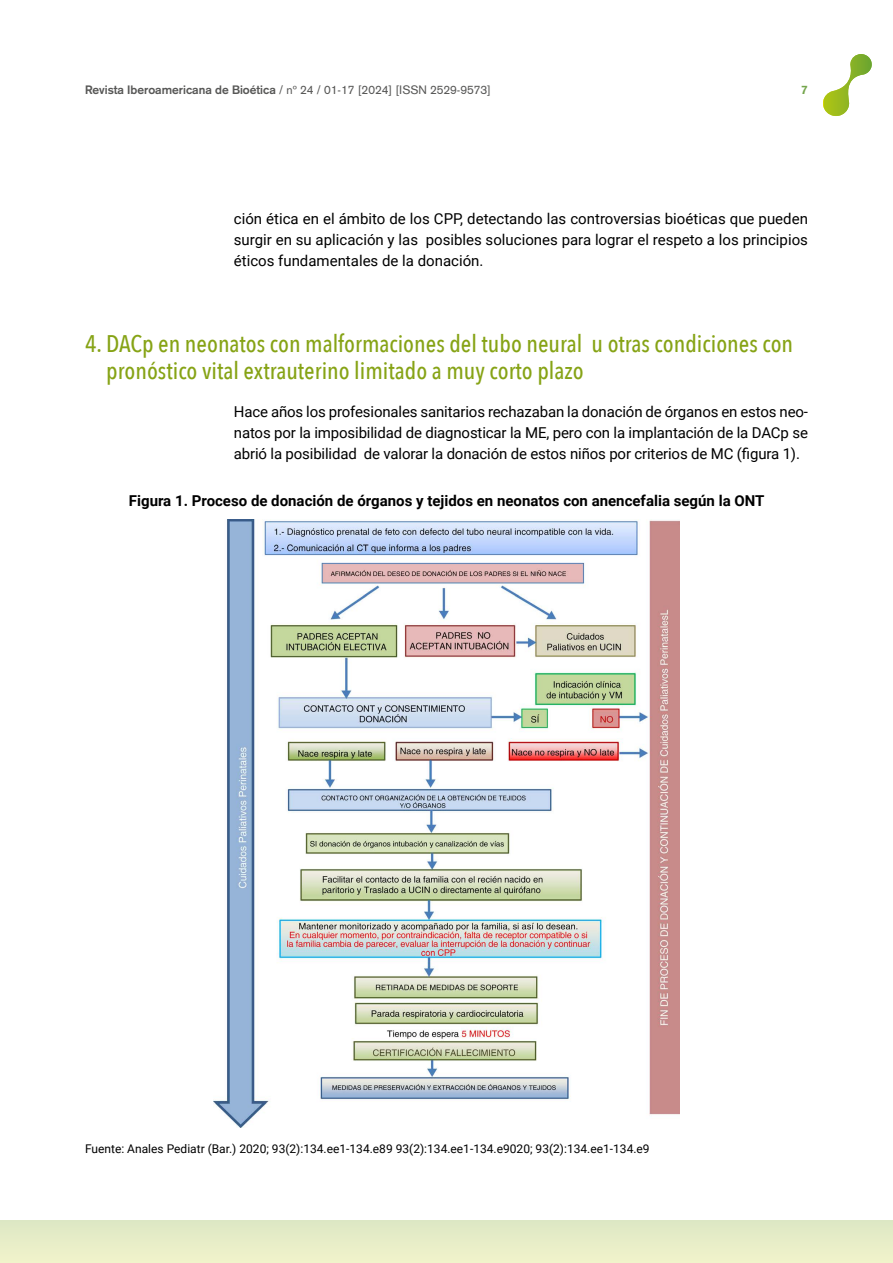
<style>
.page{position:relative;width:893px;height:1263px;background:#fff}
.page>*{position:absolute;margin:0;border:0;box-sizing:border-box;transform-origin:0 0}
.t1{font:500 24px/27px "Avenir Next Condensed";color:#86a315}
.t2{font:15px/21px "Roboto";letter-spacing:-.01em;color:#000;text-align:justify}
.t3{font:700 15px "Roboto";color:#000}
.t4{font:12px "Roboto";color:#000}
.t5{font:12px "Akzidenz Grotesk";color:#575756}
.t6{font:700 12px "Akzidenz Grotesk";color:#74a54c}
.s1{font-weight:700}
</style>
<div class="page">
<div style="left:0;top:1220px;width:893px;height:43px;background:#e7edc8"></div>
<svg style="left:823px;top:54px;width:49px;height:62px"></svg>
<img style="left:214px;top:520px;width:465px;height:608px">
<p class="t5" style="left:85px;top:83px;width:407px"><span class="s1">Revista Iberoamericana de Bioética</span> / nº 24 / 01-17 [2024] [ISSN 2529-9573]</p>
<p class="t6" style="left:801px;top:83px;width:8px">7</p>
<p class="t2" style="left:234px;top:207px;width:576px">ción ética en el ámbito de los CPP, detectando las controversias bioéticas que pueden surgir en su aplicación y las posibles soluciones para lograr el respeto a los principios éticos fundamentales de la donación.</p>
<h1 class="t1" style="left:106px;top:330px;width:688px;text-indent:-21px">4. DACp en neonatos con malformaciones del tubo neural u otras condiciones con pronóstico vital extrauterino limitado a muy corto plazo</h1>
<p class="t2" style="left:234px;top:401px;width:576px">Hace años los profesionales sanitarios rechazaban la donación de órganos en estos neo&shy;natos por la imposibilidad de diagnosticar la ME, pero con la implantación de la DACp se abrió la posibilidad de valorar la donación de estos niños por criterios de MC (figura 1).</p>
<p class="t3" style="left:129px;top:490px;width:637px">Figura 1. Proceso de donación de órganos y tejidos en neonatos con anencefalia según la ONT</p>
<p class="t4" style="left:85px;top:1140px;width:566px">Fuente: Anales Pediatr (Bar.) 2020; 93(2):134.ee1-134.e89 93(2):134.ee1-134.e9020; 93(2):134.ee1-134.e9</p>
</div>
